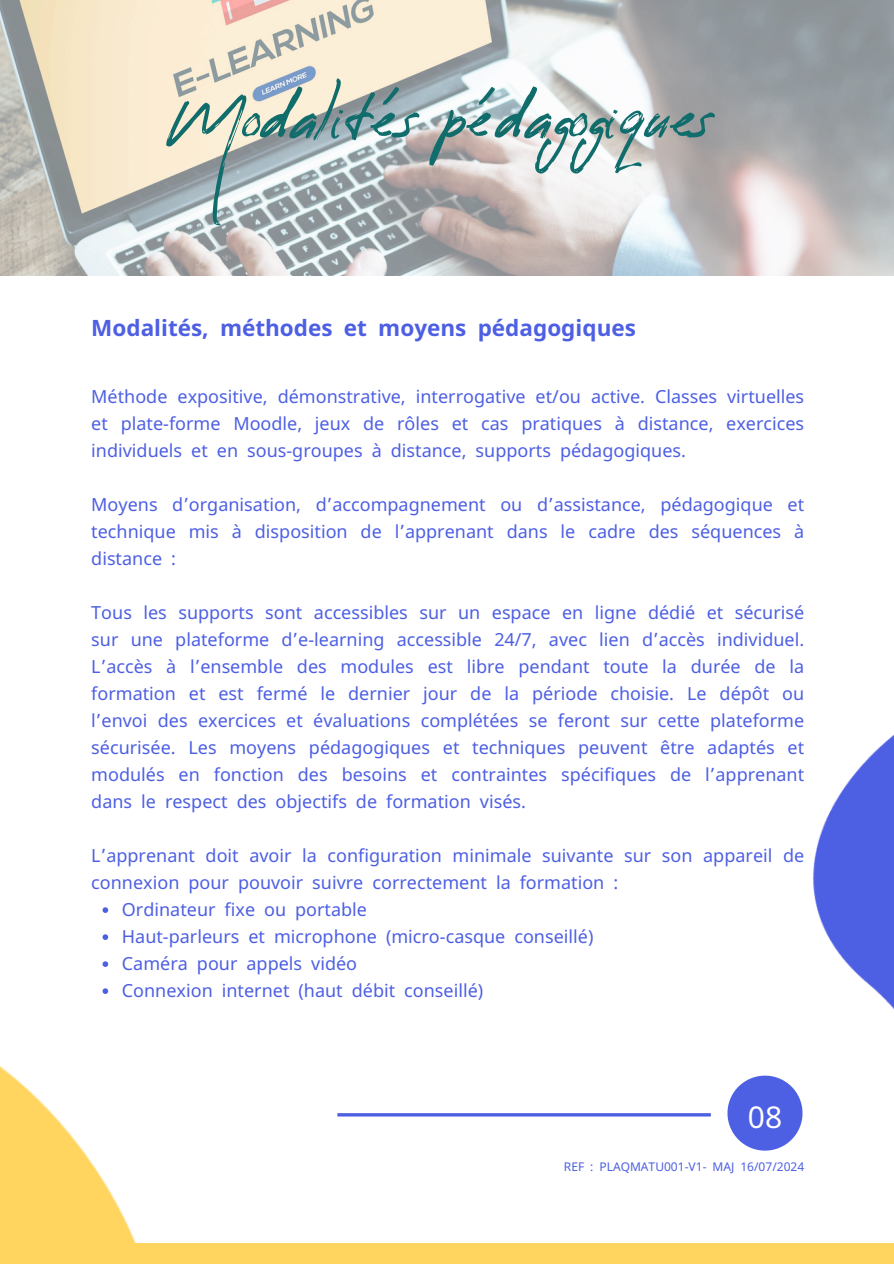
<style>
.page{position:relative;width:894px;height:1264px;background:#fff}
.page>*{position:absolute;margin:0;border:0;box-sizing:border-box;transform-origin:0 0}
.t1{font:54px "Reey";color:#116c6c}
.t2{font:30px "Noto Sans";color:#fff}
.t3{font:700 22.5px "Noto Sans";color:#4d5fe3}
.t4{font:18px/27px "Noto Sans";color:#4d5fe3;text-align:justify}
.t5{font:12px "Noto Sans";color:#4d5fe3}
.s1{font-family:"Noto Sans Gurmukhi"}
</style>
<div class="page">
<hr style="left:337px;top:1113px;width:373px;height:3px;background:#4d5fe3">
<svg style="left:727px;top:1075px;width:75px;height:75px"></svg>
<div style="left:0;top:1243px;width:893px;height:20px;background:#ffd45f"></div>
<img style="left:0;top:1066px;width:136px;height:177px">
<img style="left:813px;top:735px;width:80px;height:273px">
<svg style="left:102px;top:907px;width:6px;height:5px"></svg>
<svg style="left:102px;top:934px;width:6px;height:5px"></svg>
<svg style="left:102px;top:961px;width:6px;height:5px"></svg>
<svg style="left:102px;top:988px;width:6px;height:5px"></svg>
<img style="left:0;top:0;width:893px;height:276px">
<p class="t1" style="left:167px;top:85px;width:548px">Modalités pédagogiques</p>
<h3 class="t3" style="left:91px;top:311px;width:546px">Modalités, méthodes et moyens pédagogiques</h3>
<h3 class="t4" style="left:91px;top:382px;width:714px">Méthode expositive, démonstrative, interrogative et/ou active. Classes virtuelles et plate-forme Moodle, jeux de rôles et cas pratiques à distance, exercices individuels et en sous-groupes à distance, supports</h3>
<h3 class="t4" style="left:560px;top:436px;width:127px">pédagogiques.</h3>
<h3 class="t4" style="left:91px;top:490px;width:714px">Moyens d<span class="s1">’</span>organisation, d<span class="s1">’</span>accompagnement ou d<span class="s1">’</span>assistance, pédagogique et technique mis à disposition de l<span class="s1">’</span>apprenant dans le cadre des séquences à distance :</h3>
<h3 class="t4" style="left:91px;top:598px;width:77px">Tous les</h3>
<h3 class="t4" style="left:91px;top:598px;width:714px;text-indent:87px">supports sont accessibles sur un espace en ligne dédié et sécurisé sur une plateforme d<span class="s1">’</span>e-learning accessible 24/7, avec lien d<span class="s1">’</span>accès individuel.<br>L<span class="s1">’</span>accès à l<span class="s1">’</span>ensemble des modules est libre pendant toute la durée de la formation et est fermé le dernier jour de la période choisie. Le dépôt ou l<span class="s1">’</span>envoi des exercices et évaluations complétées se feront sur cette plateforme sécurisée. Les moyens pédagogiques et techniques peuvent être adaptés et modulés en fonction des besoins et contraintes spécifiques de l<span class="s1">’</span>apprenant dans le respect des objectifs de formation visés.</h3>
<h3 class="t4" style="left:91px;top:841px;width:105px">L<span class="s1">’</span>apprenant</h3>
<p class="t4" style="left:205px;top:841px;width:600px">doit avoir la configuration minimale suivante sur son appareil de</p>
<p class="t4" style="left:91px;top:868px;width:528px">connexion pour pouvoir suivre correctement la formation :</p>
<p class="t4" style="left:122px;top:895px;width:135px">Ordinateur fixe</p>
<p class="t4" style="left:122px;top:895px;width:247px;text-indent:142px">ou portable<br>Haut-parleurs et</p>
<p class="t4" style="left:274px;top:922px;width:321px">microphone (micro-casque conseillé)</p>
<p class="t4" style="left:122px;top:949px;width:117px">Caméra pour</p>
<p class="t4" style="left:122px;top:949px;width:237px;text-indent:125px">appels vidéo<br>Connexion internet</p>
<p class="t4" style="left:298px;top:976px;width:186px">(haut débit conseillé)</p>
<p class="t2" style="left:747px;top:1095px;width:36px">08</p>
<p class="t5" style="left:563px;top:1157px;width:172px">REF : PLAQMATU001-V1- MAJ</p>
<p class="t5" style="left:740px;top:1157px;width:65px">16/07/2024</p>
</div>
